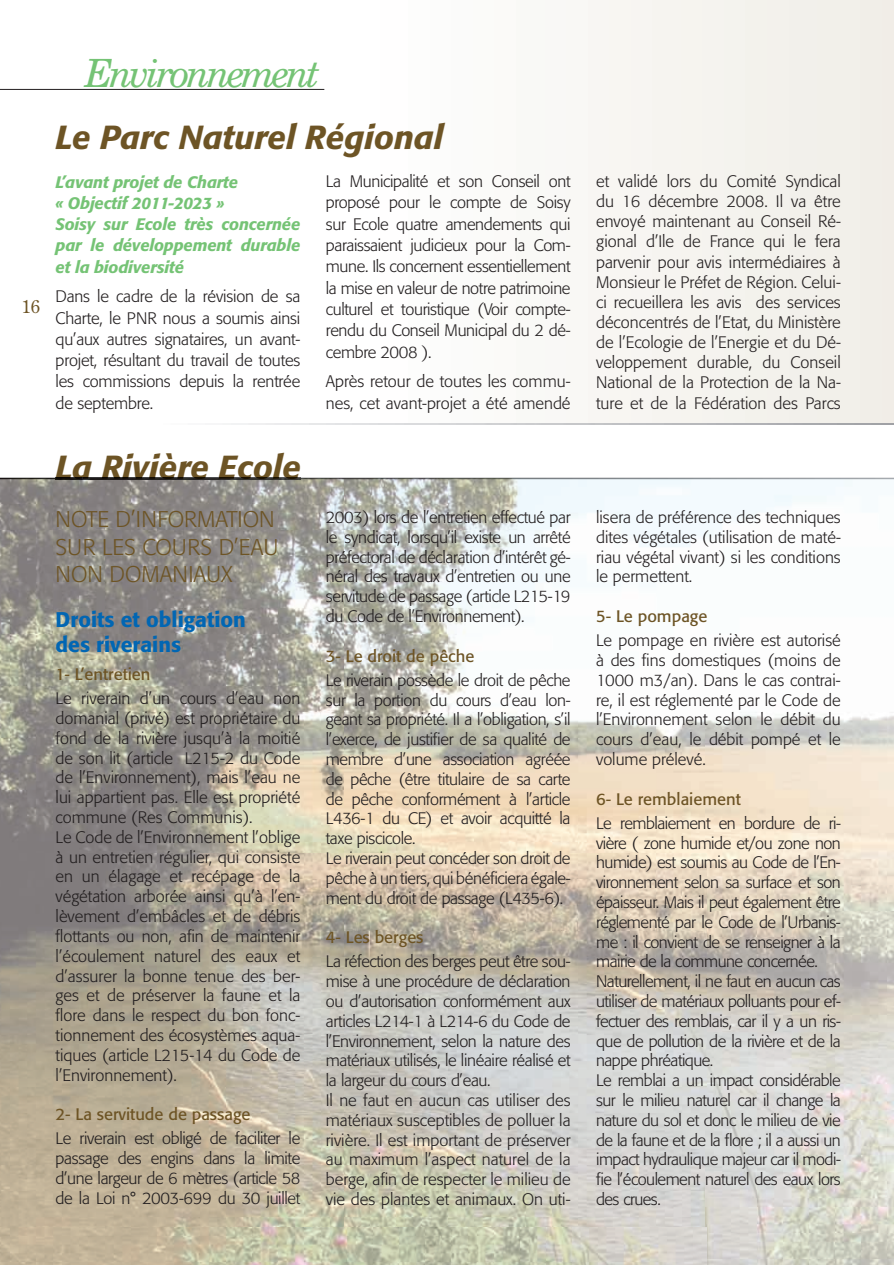
<style>
.page{position:relative;width:894px;height:1265px;background:#fff}
.page>*{position:absolute;margin:0;border:0;box-sizing:border-box;transform-origin:0 0}
.t1{font:italic 38.85px "Century Schoolbook BT";letter-spacing:-.08em;color:#75c375}
.t2{font:italic 500 33px "Formata";color:#6d5425}
.t3{font:300 22.5px/27px "Formata";color:#6d5425}
.t4{font:500 21px/25.2px "Formata";color:#0166b3}
.t5{font:18px "Century Old Style Std";color:#6d5425}
.t6{font:300 16.5px/19.8px "Formata";letter-spacing:-.02em;color:#231f20;text-align:justify}
.t7{font:300 16.5px/19.8px "Formata";color:#231f20}
.t8{font:italic 500 16.5px/21.3px "Formata";letter-spacing:-.01em;color:#75c375}
.t9{font:16.5px "Formata";color:#6d5425}
</style>
<div class="page">
<img style="left:0;top:477px;width:894px;height:787px">
<div style="left:0;top:0;width:894px;height:423px;background:linear-gradient(to right,#fff,#f2f0ea)"></div>
<hr style="left:0;top:89px;width:324px;height:1px;background:#231f20">
<img style="left:56px;top:477px;width:244px;height:2px">
<p class="t5" style="left:22px;top:295px;width:19px">16</p>
<h1 class="t1" style="left:85px;top:49px;width:236px">Environnement</h1>
<h2 class="t2" style="left:56px;top:117px;width:389px">Le Parc Naturel Régional</h2>
<p class="t8" style="left:56px;top:171px;width:246px">L’avant projet de Charte<br>« Objectif 2011-2023 »<br>Soisy sur Ecole très concernée par le développement durable et la biodiversité</p>
<p class="t6" style="left:56px;top:286px;width:246px;line-height:21.3px">Dans le cadre de la révision de sa Charte, le PNR nous a soumis ainsi qu’aux autres signataires, un avant&shy;projet, résultant du travail de toutes les commissions depuis la rentrée de septembre.</p>
<p class="t6" style="left:326px;top:171px;width:246px;line-height:21.3px">La Municipalité et son Conseil ont proposé pour le compte de Soisy sur Ecole quatre amendements qui paraissaient judicieux pour la Com&shy;mune. Ils concernent essentiellement la mise en valeur de notre patrimoine culturel et touristique (Voir compte&shy;rendu du Conseil Municipal du 2 dé&shy;cembre 2008 ).</p>
<p class="t7" style="left:326px;top:371px;width:246px;line-height:21.3px">Après retour de toutes les commu&shy;nes, cet avant-projet a été amendé</p>
<h2 class="t2" style="left:56px;top:447px;width:247px">La Rivière Ecole</h2>
<h3 class="t3" style="left:56px;top:506px;width:224px">NOTE D’INFORMATION<br>SUR LES COURS D’EAU<br>NON DOMANIAUX</h3>
<p class="t4" style="left:56px;top:606px;width:192px">Droits et obligation des riverains</p>
<p class="t9" style="left:56px;top:664px;width:96px">1- L’entretien</p>
<p class="t7" style="left:56px;top:688px;width:246px">Le riverain d’un cours d’eau non domanial (privé) est propriétaire du fond de la rivière jusqu’à la moitié de son lit (article L215-2 du Code de l’Environnement), mais l’eau ne lui appartient pas. Elle est propriété commune (Res Communis).<br>Le Code de l’Environnement l’oblige à un entretien régulier, qui consiste en un élagage et recépage de la végétation arborée ainsi qu’à l’en&shy;lèvement d’embâcles et de débris flottants ou non, afin de maintenir l’écoulement naturel des eaux et d’assurer la bonne tenue des ber&shy;ges et de préserver la faune et la flore dans le respect du bon fonc&shy;tionnement des écosystèmes aqua&shy;tiques (article L215-14 du Code de l’Environnement).</p>
<p class="t9" style="left:56px;top:1104px;width:196px">2- La servitude de passage</p>
<p class="t6" style="left:56px;top:1128px;width:246px">Le riverain est obligé de faciliter le passage des engins dans la limite d’une largeur de 6 mètres (article 58 de la Loi n° 2003-699 du 30 juillet</p>
<p class="t6" style="left:326px;top:507px;width:246px">2003) lors de l’entretien effectué par le syndicat, lorsqu’il existe un arrêté préfectoral de déclaration d’intérêt gé&shy;néral des travaux d’entretien ou une servitude de passage (article L215-19 du Code de l’Environnement).</p>
<p class="t9" style="left:326px;top:645px;width:150px">3- Le droit de pêche</p>
<p class="t6" style="left:326px;top:670px;width:246px;text-align:left">Le riverain possède le droit de pêche sur la portion du cours d’eau lon&shy;geant sa propriété. Il a l’obligation, s’il l’exerce, de justifier de sa qualité de membre d’une association agréée de pêche (être titulaire de sa carte de pêche conformément à l’article L436-1 du CE) et avoir acquitté la taxe piscicole.<br>Le riverain peut concéder son droit de pêche à un tiers, qui bénéficiera égale&shy;ment du droit de passage (L435-6).</p>
<p class="t9" style="left:326px;top:927px;width:99px">4- Les berges</p>
<p class="t6" style="left:326px;top:951px;width:246px;text-align:left">La réfection des berges peut être sou&shy;mise à une procédure de déclaration ou d’autorisation conformément aux articles L214-1 à L214-6 du Code de l’Environnement, selon la nature des matériaux utilisés, le linéaire réalisé et la largeur du cours d’eau.<br>Il ne faut en aucun cas utiliser des matériaux susceptibles de polluer la rivière. Il est important de préserver au maximum l’aspect naturel de la berge, afin de respecter le milieu de vie des plantes et animaux. On uti-</p>
<p class="t6" style="left:596px;top:171px;width:246px">et validé lors du Comité Syndical du 16 décembre 2008. Il va être envoyé maintenant au Conseil Ré&shy;gional d’Ile de France qui le fera parvenir pour avis intermédiaires à Monsieur le Préfet de Région. Celui&shy;ci recueillera les avis des services déconcentrés de l’Etat, du Ministère de l’Ecologie de l’Energie et du Dé&shy;veloppement durable, du Conseil National de la Protection de la Na&shy;ture et de la Fédération des Parcs</p>
<p class="t6" style="left:596px;top:507px;width:246px">lisera de préférence des techniques dites végétales (utilisation de maté&shy;riau végétal vivant) si les conditions le permettent.</p>
<p class="t9" style="left:596px;top:606px;width:113px">5- Le pompage</p>
<p class="t6" style="left:596px;top:630px;width:246px">Le pompage en rivière est autorisé à des fins domestiques (moins de 1000 m3/an). Dans le cas contrai&shy;re, il est réglementé par le Code de l’Environnement selon le débit du cours d’eau, le débit pompé et le volume prélevé.</p>
<p class="t9" style="left:596px;top:788px;width:146px">6- Le remblaiement</p>
<p class="t6" style="left:596px;top:813px;width:246px;text-align:left">Le remblaiement en bordure de ri&shy;vière ( zone humide et/ou zone non humide) est soumis au Code de l’En&shy;vironnement selon sa surface et son épaisseur. Mais il peut également être réglementé par le Code de l’Urbanis&shy;me : il convient de se renseigner à la mairie de la commune concernée.<br>Naturellement, il ne faut en aucun cas utiliser de matériaux polluants pour ef&shy;fectuer des remblais, car il y a un ris&shy;que de pollution de la rivière et de la nappe phréatique.<br>Le remblai a un impact considérable sur le milieu naturel car il change la nature du sol et donc le milieu de vie de la faune et de la flore ; il a aussi un impact hydraulique majeur car il modi&shy;fie l’écoulement naturel des eaux lors des crues.</p>
</div>
